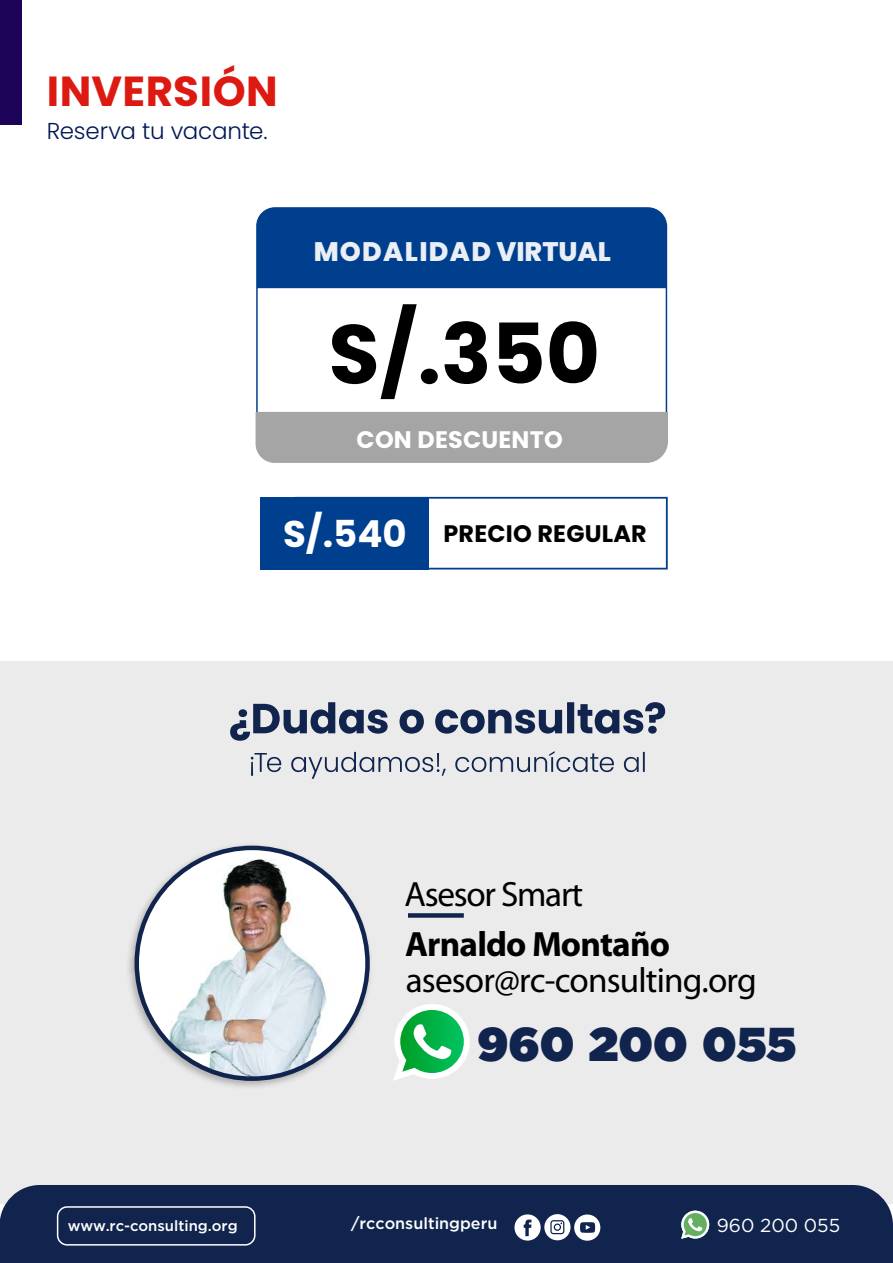
<style>
.page{position:relative;width:893px;height:1263px;background:#fff}
.page>*{position:absolute;margin:0;border:0;box-sizing:border-box;transform-origin:0 0}
.t1{font:700 83.4px "Poppins";color:#000}
.t2{font:900 47.4px "Gotham";color:#11244e}
.t3{font:700 42px "Poppins";letter-spacing:.015em;color:#dc1a12}
.t4{font:35.25px "Myriad Pro";letter-spacing:-.025em;color:#000}
.t5{font:700 35.25px "Myriad Pro";letter-spacing:-.025em;color:#000}
.t6{font:800 26.85px "Poppins";letter-spacing:.05em;color:#fff}
.t7{font:700 23.85px "Poppins";letter-spacing:.01em;color:#000}
.t8{font:700 23.85px "Poppins";letter-spacing:.01em;color:#fff}
.t9{font:300 22.95px "Poppins";letter-spacing:-.01em;color:#011754}
.t10{font:18.75px "Gotham";color:#fff}
.t11{font:500 16.2px "Gotham";color:#fff}
.t12{font:500 14.85px "Gotham";color:#fff}
.s1{font-size:37.2px;color:#fff}
</style>
<div class="page">
<div style="left:0;top:661px;width:893px;height:543px;background:#ebebeb"></div>
<div style="left:0;top:1185px;width:893px;height:78px;background:#11244e"></div>
<div style="left:57px;top:1206px;width:199px;height:39px;border:2px solid #fff;border-radius:10px"></div>
<svg style="left:514px;top:1214px;width:86px;height:27px"></svg>
<svg style="left:681px;top:1211px;width:28px;height:28px"></svg>
<img style="left:128px;top:845px;width:242px;height:242px">
<img style="left:137px;top:848px;width:230px;height:231px;border-radius:115px">
<svg style="left:230px;top:702px;width:435px;height:39px"></svg>
<svg style="left:251px;top:751px;width:394px;height:28px"></svg>
<svg style="left:393px;top:1004px;width:77px;height:77px"></svg>
<div style="left:408px;top:913px;width:56px;height:5px;background:#11244e"></div>
<svg style="left:255px;top:207px;width:413px;height:231px"></svg>
<div style="left:257px;top:208px;width:409px;height:80px;background:#003f8e"></div>
<div style="left:256px;top:412px;width:412px;height:51px;background:#a5a5a5"></div>
<div style="left:261px;top:497px;width:168px;height:72px;background:#003f8e"></div>
<svg style="left:429px;top:497px;width:239px;height:72px"></svg>
<div style="left:0;top:0;width:22px;height:125px;background:#1c0357"></div>
<p class="t3" style="left:47px;top:66px;width:233px">INVERSIÓN</p>
<p class="t9" style="left:47px;top:118px;width:222px">Reserva tu vacante.</p>
<p class="t6" style="left:313px;top:236px;width:299px">MODALIDAD VIRTUAL</p>
<h1 class="t1" style="left:328px;top:306px;width:273px">S/.350</h1>
<p class="t8" style="left:357px;top:426px;width:208px">CON DESCUENTO</p>
<p class="t7" style="left:283px;top:520px;width:365px"><span class="s1">S/.540</span> PRECIO REGULAR</p>
<p class="t4" style="left:404px;top:873px;width:180px">Asesor Smart</p>
<p class="t5" style="left:405px;top:921px;width:267px">Arnaldo Montaño</p>
<p class="t4" style="left:406px;top:959px;width:352px">asesor@rc-consulting.org</p>
<h2 class="t2" style="left:477px;top:1010px;width:321px">960 200 055</h2>
<p class="t12" style="left:68px;top:1216px;width:172px">www.rc-consulting.org</p>
<p class="t11" style="left:351px;top:1213px;width:148px">/rcconsultingperu</p>
<p class="t10" style="left:717px;top:1213px;width:125px">960 200 055</p>
</div>
